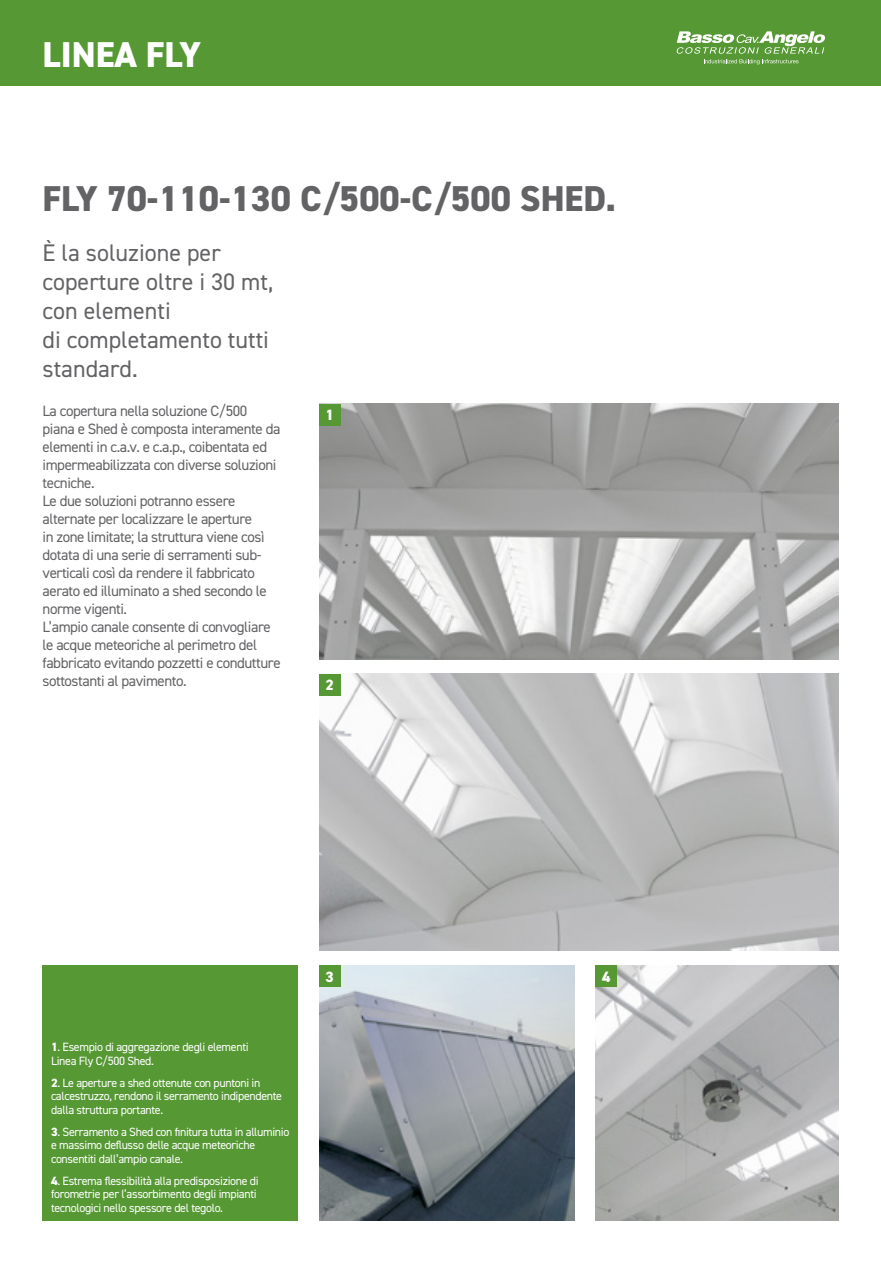
<style>
.page{position:relative;width:881px;height:1263px;background:#fff}
.page>*{position:absolute;margin:0;border:0;box-sizing:border-box;transform-origin:0 0}
.t1{font:800 36px "DIN2014";color:#636366}
.t2{font:800 36px "DIN2014";color:#fff}
.t3{font:24px/28.8px "DIN2014";color:#636366}
.t4{font:15px/18px "DIN2014";letter-spacing:-.03em;color:#636366}
.t5{font:800 15px "DIN2014";color:#fff}
.t6{font:12px/13.5px "DIN2014";letter-spacing:-.03em;color:#fff}
.s1{font-weight:800}
</style>
<div class="page">
<div style="left:0;top:0;width:880px;height:85px;background:#569834"></div>
<div style="left:43px;top:965px;width:255px;height:255px;background:#569834"></div>
<img style="left:319px;top:404px;width:519px;height:255px">
<img style="left:319px;top:674px;width:519px;height:276px">
<img style="left:595px;top:965px;width:243px;height:255px">
<img style="left:319px;top:965px;width:255px;height:255px">
<div style="left:319px;top:404px;width:21px;height:21px;background:#569834"></div>
<div style="left:319px;top:674px;width:21px;height:21px;background:#569834"></div>
<div style="left:319px;top:965px;width:21px;height:21px;background:#569834"></div>
<div style="left:595px;top:965px;width:22px;height:21px;background:#569834"></div>
<svg style="left:676px;top:31px;width:148px;height:34px"></svg>
<p class="t2" style="left:43px;top:31px;width:160px">LINEA FLY</p>
<p class="t1" style="left:43px;top:175px;width:575px">FLY 70-110-130 C/500-C/500 SHED.</p>
<p class="t3" style="left:43px;top:238px;width:232px">È la soluzione per coperture oltre i 30 mt, con elementi<br>di completamento tutti standard.</p>
<p class="t4" style="left:43px;top:401px;width:239px">La copertura nella soluzione C/500 piana e Shed è composta interamente da elementi in c.a.v. e c.a.p., coibentata ed impermeabilizzata con diverse soluzioni tecniche.</p>
<p class="t4" style="left:43px;top:491px;width:226px">Le due soluzioni potranno essere alternate per localizzare le aperture in zone limitate; la struttura viene così dotata di una serie di serramenti sub&shy;verticali così da rendere il fabbricato aerato ed illuminato a shed secondo le norme vigenti.</p>
<p class="t4" style="left:43px;top:617px;width:240px">L’ampio canale consente di convogliare le acque meteoriche al perimetro del fabbricato evitando pozzetti e condutture sottostanti al pavimento.</p>
<p class="t5" style="left:325px;top:405px;width:10px">1</p>
<p class="t5" style="left:325px;top:675px;width:10px">2</p>
<p class="t6" style="left:51px;top:1040px;width:199px"><span class="s1">1</span>. Esempio di aggregazione degli elementi<br>Linea Fly C/500 Shed.</p>
<p class="t6" style="left:51px;top:1076px;width:232px"><span class="s1">2</span>. Le aperture a shed ottenute con puntoni in calcestruzzo, rendono il serramento indipendente dalla struttura portante.</p>
<p class="t6" style="left:51px;top:1125px;width:240px"><span class="s1">3</span>. Serramento a Shed con finitura tutta in alluminio e massimo deflusso delle acque meteoriche consentiti dall’ampio canale.</p>
<p class="t6" style="left:51px;top:1174px;width:209px"><span class="s1">4</span>. Estrema flessibilità alla predisposizione di forometrie per l’assorbimento degli impianti tecnologici nello spessore del tegolo.</p>
<p class="t5" style="left:325px;top:967px;width:10px">3</p>
<p class="t5" style="left:602px;top:967px;width:10px">4</p>
</div>
